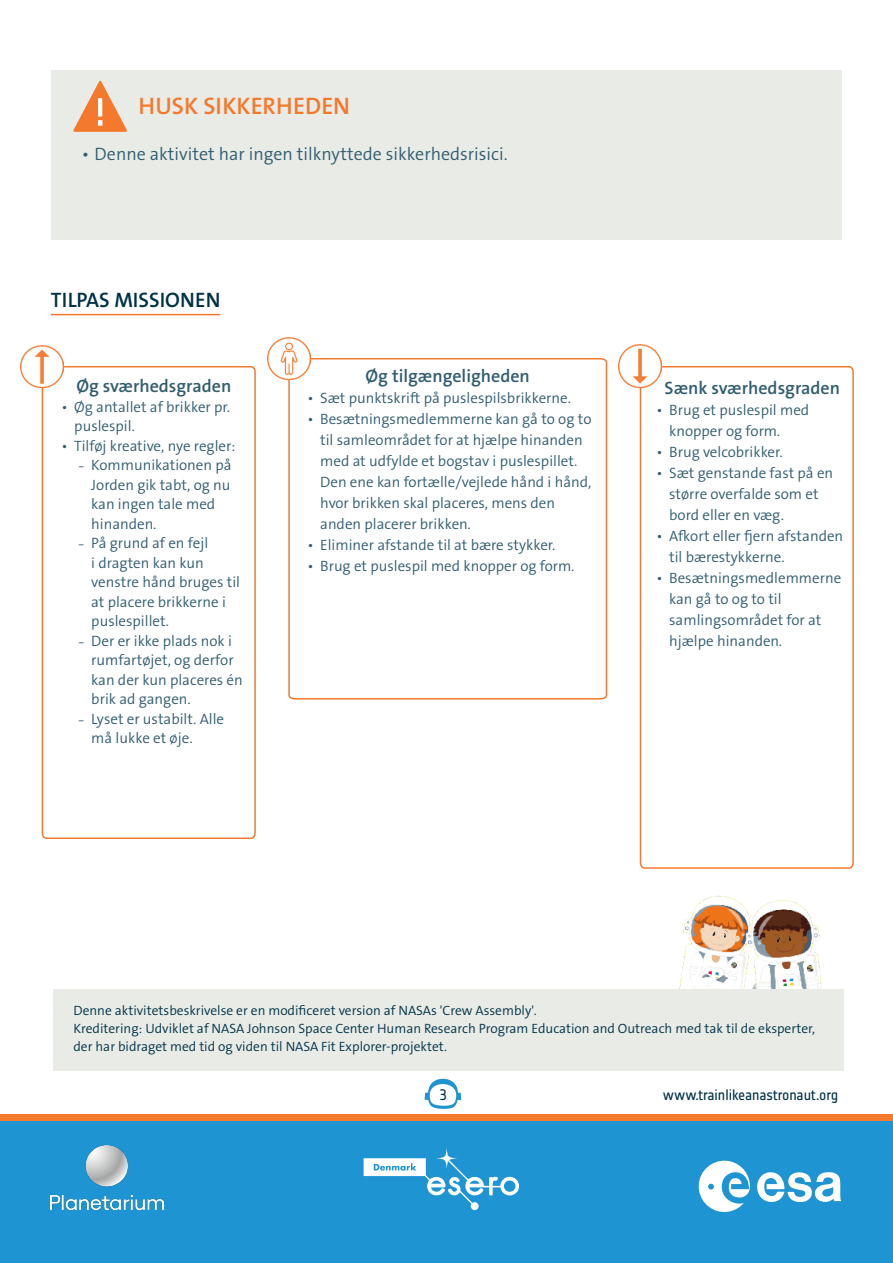
<style>
.page{position:relative;width:893px;height:1263px;background:#fff}
.page>*{position:absolute;margin:0;border:0;box-sizing:border-box;transform-origin:0 0}
.Body_text{font:600 24px "The Sans Os F";color:#f4792d}
.Title_underlined_orange{font:600 21px "The Sans Os F";color:#003146}
.Body_text-2{font:600 18px "The Sans Os F";color:#325d6f}
.t1{font:300 18px "The Sans Os F";color:#325d6f}
.t2{font:300 15px/21px "The Sans Os F";color:#325d6f}
.t3{font:15px "Notes Esa";letter-spacing:-.005em;color:#003146}
.Body_text-3{font:300 13.5px/18px "The Sans Os F";color:#003146}
</style>
<div class="page">
<div style="left:0;top:1120px;width:893px;height:143px;background:#1f94d2"></div>
<div style="left:0;top:1114px;width:893px;height:6px;background:#f4792d"></div>
<svg style="left:425px;top:1079px;width:36px;height:30px"></svg>
<svg style="left:757px;top:1172px;width:84px;height:30px"></svg>
<svg style="left:698px;top:1160px;width:52px;height:52px"></svg>
<img style="left:51px;top:1145px;width:112px;height:65px">
<svg style="left:364px;top:1148px;width:155px;height:62px"></svg>
<div style="left:51px;top:70px;width:791px;height:169px;background:#e8ebe6"></div>
<svg style="left:73px;top:81px;width:54px;height:51px"></svg>
<img style="left:679px;top:895px;width:144px;height:95px">
<hr style="left:51px;top:314px;width:169px;height:1px;background:#f4792d">
<div style="left:53px;top:990px;width:790px;height:81px;background:#e8ebe6"></div>
<svg style="left:639px;top:365px;width:215px;height:504px"></svg>
<img style="left:619px;top:345px;width:42px;height:42px">
<svg style="left:288px;top:357px;width:320px;height:343px"></svg>
<img style="left:268px;top:337px;width:42px;height:43px">
<svg style="left:41px;top:365px;width:215px;height:474px"></svg>
<img style="left:21px;top:345px;width:42px;height:43px">
<p class="Body_text" style="left:138px;top:90px;width:213px">HUSK SIKKERHEDEN</p>
<p class="t1" style="left:82px;top:142px;width:427px">• Denne aktivitet har ingen tilknyttede sikkerhedsrisici.</p>
<p class="Title_underlined_orange" style="left:51px;top:286px;width:171px">TILPAS MISSIONEN</p>
<p class="Body_text-2" style="left:76px;top:374px;width:156px">Øg sværhedsgraden</p>
<p class="t2" style="left:74px;top:397px;width:157px;line-height:19.5px;text-indent:-13px">• Øg antallet af brikker pr. puslespil.</p>
<p class="t2" style="left:62px;top:435px;width:175px">• Tilføj kreative, nye regler:</p>
<p class="t2" style="left:91px;top:455px;width:142px;line-height:19.5px">Kommunikationen på<br>Jorden gik tabt, og nu kan ingen tale med hinanden.</p>
<p class="t2" style="left:91px;top:533px;width:150px;line-height:19.5px">På grund af en fejl<br>i dragten kan kun venstre hånd bruges til at placere brikkerne i puslespillet.</p>
<p class="t2" style="left:91px;top:631px;width:153px;line-height:19.5px">Der er ikke plads nok i rumfartøjet, og derfor kan der kun placeres én brik ad gangen.</p>
<p class="t2" style="left:91px;top:709px;width:134px;line-height:19.5px">Lyset er ustabilt. Alle må lukke et øje.</p>
<p class="Body_text-2" style="left:366px;top:364px;width:166px">Øg tilgængeligheden</p>
<p class="t2" style="left:307px;top:387px;width:265px">• Sæt punktskrift på puslespilsbrikkerne.</p>
<p class="t2" style="left:320px;top:408px;width:273px;text-indent:-13px">• Besætningsmedlemmerne kan gå to og to til samleområdet for at hjælpe hinanden med at udfylde et bogstav i puslespillet.<br>Den ene kan fortælle/vejlede hånd i hånd, hvor brikken skal placeres, mens den anden placerer brikken.</p>
<p class="t2" style="left:307px;top:534px;width:250px">• Eliminer afstande til at bære stykker.</p>
<p class="t2" style="left:307px;top:555px;width:269px">• Brug et puslespil med knopper og form.</p>
<p class="Body_text-2" style="left:665px;top:376px;width:177px">Sænk sværhedsgraden</p>
<p class="t2" style="left:669px;top:399px;width:142px;text-indent:-13px">• Brug et puslespil med knopper og form.</p>
<p class="t2" style="left:656px;top:441px;width:128px">• Brug velcobrikker.</p>
<p class="t2" style="left:669px;top:462px;width:166px;text-indent:-13px">• Sæt genstande fast på en større overfalde som et bord eller en væg.</p>
<p class="t2" style="left:669px;top:525px;width:176px;text-indent:-13px">• Afkort eller fjern afstanden til bærestykkerne.</p>
<p class="t2" style="left:669px;top:567px;width:174px;text-indent:-13px">• Besætningsmedlemmerne kan gå to og to til samlingsområdet for at hjælpe hinanden.</p>
<p class="Body_text-3" style="left:73px;top:1001px;width:465px">Denne aktivitetsbeskrivelse er en modificeret version af NASAs 'Crew Assembly'.</p>
<p class="Body_text-3" style="left:73px;top:1019px;width:743px">Kreditering: Udviklet af NASA Johnson Space Center Human Research Program Education and Outreach med tak til de eksperter, der har bidraget med tid og viden til NASA Fit Explorer-projektet.</p>
<p class="t3" style="left:440px;top:1086px;width:9px">3</p>
<p class="t3" style="left:663px;top:1086px;width:177px">www.trainlikeanastronaut.org</p>
</div>
